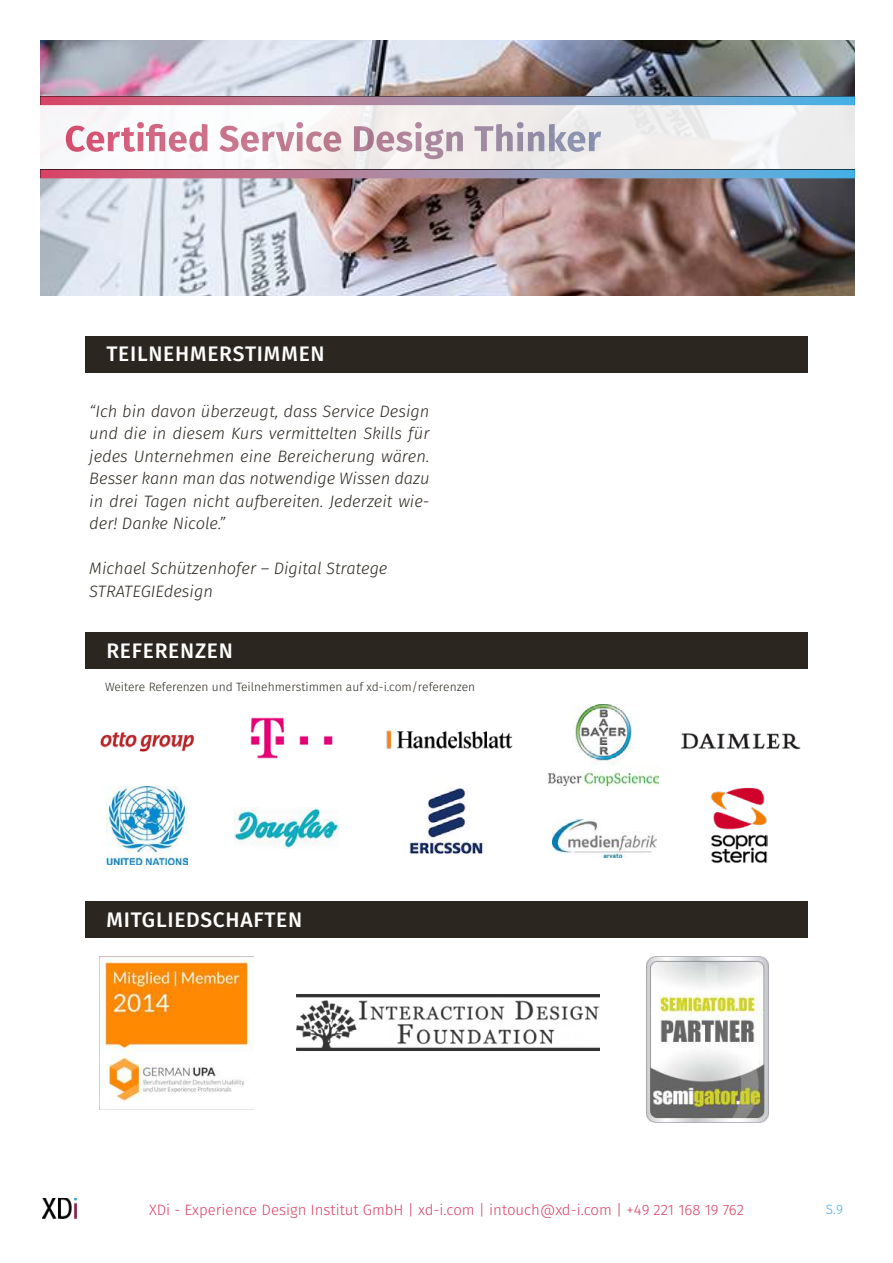
<style>
.page{position:relative;width:893px;height:1263px;background:#fff}
.page>*{position:absolute;margin:0;border:0;box-sizing:border-box;transform-origin:0 0}
.t1{font:500 21px "Fira Sans";letter-spacing:.035em;color:#fff}
.t2{font:italic 300 16.5px/22.5px "Fira Sans";color:#2b261f;text-align:justify}
.t3{font:300 15px "Fira Sans";color:#d94266}
.t4{font:300 13.5px "Fira Sans";color:#43b0e5}
.t5{font:300 12px "Fira Sans";color:#2b261f}
</style>
<div class="page">
<img style="left:40px;top:40px;width:815px;height:256px">
<svg style="left:40px;top:105px;width:815px;height:65px;fill:#f3f0ef"></svg>
<img style="left:66px;top:126px;width:19px;height:26px">
<img style="left:86px;top:131px;width:18px;height:21px">
<img style="left:108px;top:132px;width:12px;height:19px">
<img style="left:121px;top:127px;width:14px;height:25px">
<img style="left:137px;top:122px;width:7px;height:29px">
<img style="left:146px;top:124px;width:19px;height:27px">
<img style="left:169px;top:131px;width:18px;height:21px">
<img style="left:189px;top:124px;width:18px;height:28px">
<img style="left:219px;top:126px;width:19px;height:26px">
<img style="left:241px;top:131px;width:18px;height:21px">
<img style="left:262px;top:132px;width:33px;height:19px">
<img style="left:296px;top:122px;width:7px;height:29px">
<img style="left:306px;top:131px;width:35px;height:21px">
<img style="left:354px;top:126px;width:20px;height:25px">
<img style="left:376px;top:131px;width:18px;height:21px">
<img style="left:396px;top:131px;width:16px;height:21px">
<img style="left:415px;top:122px;width:7px;height:29px">
<img style="left:424px;top:129px;width:20px;height:30px">
<img style="left:446px;top:131px;width:17px;height:20px">
<img style="left:474px;top:126px;width:19px;height:25px">
<img style="left:496px;top:124px;width:17px;height:27px">
<img style="left:517px;top:122px;width:6px;height:29px">
<img style="left:528px;top:131px;width:16px;height:20px">
<img style="left:549px;top:124px;width:18px;height:27px">
<img style="left:568px;top:131px;width:17px;height:21px">
<img style="left:589px;top:132px;width:12px;height:19px">
<img style="left:40px;top:96px;width:815px;height:9px">
<img style="left:40px;top:170px;width:815px;height:8px">
<img style="left:43px;top:1198px;width:34px;height:20px">
<div style="left:85px;top:336px;width:723px;height:36px;background:#2b261f"></div>
<div style="left:85px;top:632px;width:723px;height:37px;background:#2b261f"></div>
<div style="left:85px;top:901px;width:723px;height:37px;background:#2b261f"></div>
<img style="left:680px;top:733px;width:121px;height:17px">
<img style="left:250px;top:717px;width:83px;height:42px">
<img style="left:386px;top:730px;width:127px;height:19px">
<img style="left:100px;top:732px;width:95px;height:20px">
<img style="left:106px;top:787px;width:81px;height:78px">
<img style="left:549px;top:705px;width:110px;height:80px">
<img style="left:235px;top:807px;width:103px;height:41px">
<img style="left:710px;top:787px;width:58px;height:77px">
<img style="left:553px;top:820px;width:103px;height:37px">
<img style="left:405px;top:787px;width:80px;height:67px">
<img style="left:296px;top:994px;width:304px;height:56px">
<img style="left:100px;top:957px;width:153px;height:153px">
<img style="left:646px;top:957px;width:122px;height:165px">
<p class="t1" style="left:106px;top:339px;width:220px">TEILNEHMERSTIMMEN</p>
<p class="t2" style="left:89px;top:401px;width:342px">“Ich bin davon überzeugt, dass Service Design und die in diesem Kurs vermittelten Skills für jedes Unternehmen eine Bereicherung wären.<br>Besser kann man das notwendige Wissen dazu in drei Tagen nicht aufbereiten. Jederzeit wie&shy;der! Danke Nicole.”</p>
<p class="t2" style="left:89px;top:559px;width:300px">Michael Schützenhofer – Digital Stratege<br>STRATEGIEdesign</p>
<p class="t1" style="left:106px;top:635px;width:128px">REFERENZEN</p>
<p class="t5" style="left:105px;top:679px;width:372px">Weitere Referenzen und Teilnehmer stimmen auf xd-i.com/referenzen</p>
<p class="t1" style="left:106px;top:904px;width:197px">MITGLIEDSCHAFTEN</p>
<p class="t3" style="left:149px;top:1199px;width:596px">XDi - Experience Design Institut GmbH | xd-i.com | intouch@xd-i.com | +49 221 168 19 762</p>
<p class="t4" style="left:826px;top:1200px;width:19px">S.9</p>
</div>
